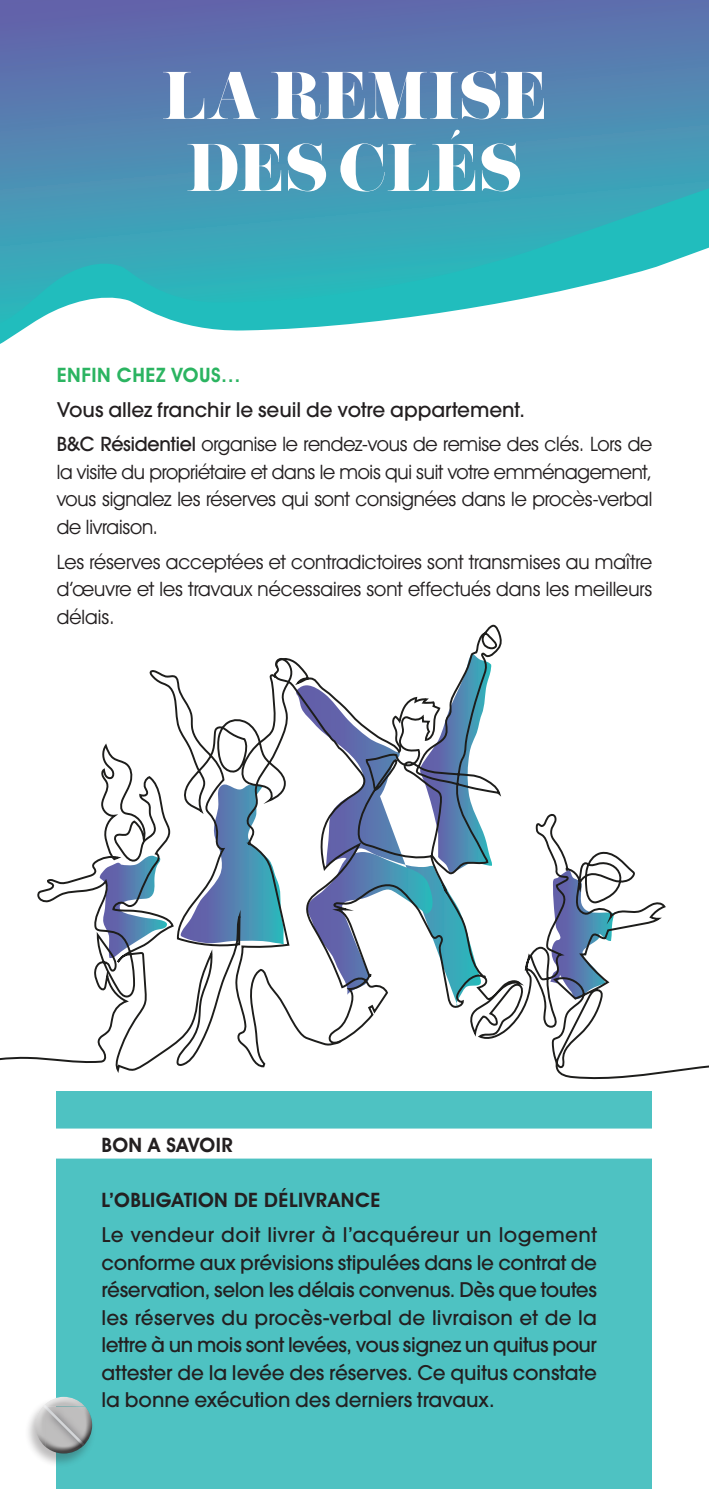
<style>
.page{position:relative;width:709px;height:1489px;background:#fff}
.page>*{position:absolute;margin:0;border:0;box-sizing:border-box;transform-origin:0 0}
.t1{font:60px/72px "Pistilli";letter-spacing:-.005em;color:#fff;text-align:center}
.t2{font:500 20px/27.5px "ITC Avant Garde Std";letter-spacing:-.005em;color:#231f20;text-align:justify}
.Txt_courant{font:20px/27.5px "Avant Garde IT Cby BT";letter-spacing:-.005em;color:#231f20;text-align:justify}
.t3{font:600 20px "Avant Garde IT Cby BT";letter-spacing:.025em;color:#231f20}
.t4{font:600 20px "Avant Garde IT Cby BT";letter-spacing:.025em;color:#2bb461}
.s1{font-weight:500}
</style>
<div class="page">
<div style="left:57px;top:1091px;width:595px;height:397px;background:#4ec2c2"></div>
<div style="left:24px;top:1395px;width:72px;height:72px;background:#231f20;opacity:.3"></div>
<div style="left:33px;top:1391px;width:61px;height:51px;background:#fff;opacity:.75"></div>
<div style="left:33px;top:1405px;width:63px;height:49px;background:#231f20;opacity:.75"></div>
<svg style="left:0;top:323px;width:359px;height:21px"></svg>
<svg style="left:0;top:0;width:709px;height:323px;background:#5198b8"></svg>
<svg style="left:0;top:670px;width:274px;height:403px"></svg>
<svg style="left:274px;top:814px;width:435px;height:266px"></svg>
<svg style="left:274px;top:624px;width:230px;height:356px"></svg>
<div style="left:28px;top:1128px;width:652px;height:30px;background:#fff"></div>
<p class="t1" style="left:162px;top:59px;width:387px">LA REMISE<br>DES CLÉS</p>
<p class="t4" style="left:57px;top:363px;width:186px">ENFIN CHEZ VOUS…</p>
<p class="t2" style="left:57px;top:395px;width:470px">Vous allez franchir le seuil de votre appartement.</p>
<p class="Txt_courant" style="left:57px;top:430px;width:597px"><span class="s1">B&amp;C Résidentiel</span> organise le rendez-vous de remise des clés. Lors de la visite du propriétaire et dans le mois qui suit votre emménagement, vous signalez les réserves qui sont consignées dans le procès-verbal de livraison.</p>
<p class="Txt_courant" style="left:57px;top:547px;width:597px">Les réserves acceptées et contradictoires sont transmises au maître d’œuvre et les travaux nécessaires sont effectués dans les meilleurs délais.</p>
<p class="t3" style="left:102px;top:1133px;width:133px">BON A SAVOIR</p>
<p class="t3" style="left:102px;top:1188px;width:280px">L’OBLIGATION DE DÉLIVRANCE</p>
<p class="t2" style="left:102px;top:1220px;width:497px">Le vendeur doit livrer à l’acquéreur un logement conforme aux prévisions stipulées dans le contrat de réservation, selon les délais convenus. Dès que toutes les réserves du procès-verbal de livraison et de la lettre à un mois sont levées, vous signez un quitus pour attester de la levée des réserves. Ce quitus constate la bonne exécution des derniers travaux.</p>
</div>
